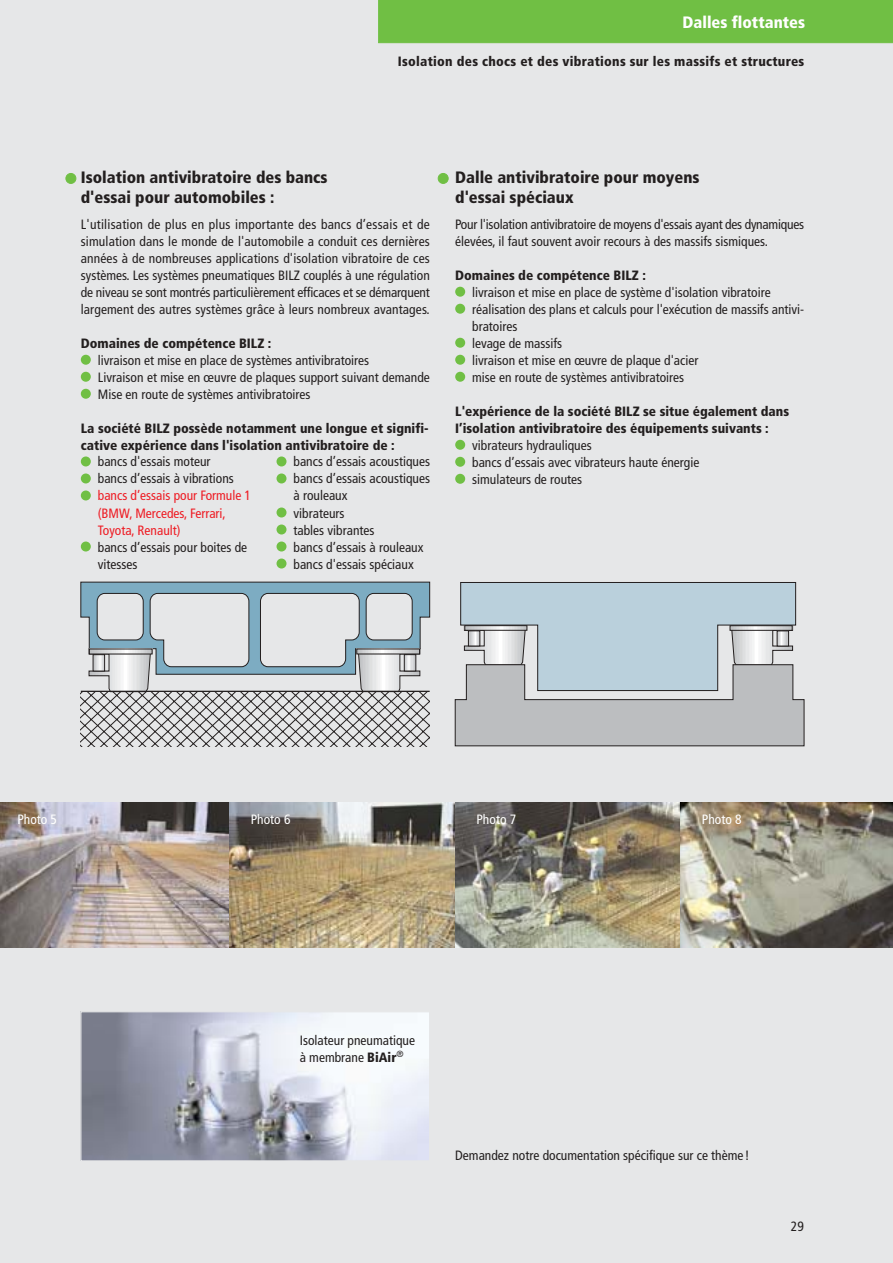
<style>
.page{position:relative;width:893px;height:1263px;background:#fff}
.page>*{position:absolute;margin:0;border:0;box-sizing:border-box;transform-origin:0 0}
.t1{font:900 condensed 16.5px/19.5px "Frutiger";color:#231f1f}
.t2{font:900 condensed 16.5px "Frutiger";color:#fff}
.t3{font:condensed 13.5px/17px "Frutiger";color:#231f1f}
.t4{font:900 condensed 13.5px/17px "Frutiger";color:#231f1f}
.t5{font:condensed 13.5px/17px "Frutiger";color:#ee1c24}
.t6{font:900 condensed 13.5px "Frutiger";letter-spacing:.02em;color:#231f1f}
.t7{font:condensed 13.5px "Frutiger";color:#fff}
.s1{font-weight:900}
</style>
<div class="page">
<div style="left:0;top:0;width:892px;height:1263px;background:#e6e7e8"></div>
<div style="left:378px;top:0;width:514px;height:43px;background:#70bf44"></div>
<img style="left:0;top:803px;width:230px;height:144px">
<img style="left:230px;top:803px;width:225px;height:144px">
<img style="left:455px;top:803px;width:225px;height:144px">
<svg style="left:680px;top:803px;width:212px;height:144px;background:#949081"></svg>
<svg style="left:80px;top:581px;width:350px;height:166px"></svg>
<hr style="left:81px;top:691px;width:348px;height:1px;background:#231f1f">
<img style="left:82px;top:1013px;width:346px;height:147px">
<div style="left:80px;top:1011px;width:350px;height:151px;border:1px solid #e6e7e8"></div>
<div style="left:81px;top:355px;width:10px;height:10px;background:#70bf44;border-radius:50%"></div>
<div style="left:81px;top:372px;width:10px;height:10px;background:#70bf44;border-radius:50%"></div>
<div style="left:81px;top:389px;width:10px;height:10px;background:#70bf44;border-radius:50%"></div>
<div style="left:455px;top:287px;width:10px;height:10px;background:#70bf44;border-radius:50%"></div>
<div style="left:455px;top:304px;width:10px;height:10px;background:#70bf44;border-radius:50%"></div>
<div style="left:455px;top:338px;width:10px;height:10px;background:#70bf44;border-radius:50%"></div>
<div style="left:455px;top:355px;width:10px;height:10px;background:#70bf44;border-radius:50%"></div>
<div style="left:455px;top:372px;width:10px;height:10px;background:#70bf44;border-radius:50%"></div>
<div style="left:455px;top:440px;width:10px;height:10px;background:#70bf44;border-radius:50%"></div>
<div style="left:455px;top:457px;width:10px;height:10px;background:#70bf44;border-radius:50%"></div>
<div style="left:455px;top:474px;width:10px;height:10px;background:#70bf44;border-radius:50%"></div>
<svg style="left:454px;top:582px;width:351px;height:165px;background:#bcc6cc"></svg>
<div style="left:66px;top:173px;width:10px;height:11px;background:#70bf44;border:1px solid #70bf44;border-radius:50%"></div>
<div style="left:438px;top:173px;width:10px;height:11px;background:#70bf44;border:1px solid #70bf44;border-radius:50%"></div>
<div style="left:81px;top:457px;width:10px;height:9px;background:#70bf44;border-radius:50%"></div>
<div style="left:81px;top:474px;width:10px;height:9px;background:#70bf44;border-radius:50%"></div>
<div style="left:81px;top:491px;width:10px;height:9px;background:#70bf44;border-radius:50%"></div>
<div style="left:81px;top:542px;width:10px;height:10px;background:#70bf44;border-radius:50%"></div>
<div style="left:276px;top:457px;width:10px;height:9px;background:#70bf44;border-radius:50%"></div>
<div style="left:276px;top:474px;width:10px;height:9px;background:#70bf44;border-radius:50%"></div>
<div style="left:276px;top:508px;width:10px;height:10px;background:#70bf44;border-radius:50%"></div>
<div style="left:276px;top:525px;width:10px;height:10px;background:#70bf44;border-radius:50%"></div>
<div style="left:276px;top:542px;width:10px;height:10px;background:#70bf44;border-radius:50%"></div>
<div style="left:276px;top:559px;width:10px;height:10px;background:#70bf44;border-radius:50%"></div>
<p class="t2" style="left:682px;top:15px;width:124px">Dalles flottantes</p>
<p class="t6" style="left:398px;top:56px;width:408px">Isolation des chocs et des vibrations sur les massifs et structures</p>
<p class="t1" style="left:81px;top:169px;width:248px">Isolation antivibratoire des bancs d'essai pour automobiles :</p>
<p class="t1" style="left:455px;top:169px;width:246px">Dalle antivibratoire pour moyens d'essai spéciaux</p>
<p class="t3" style="left:81px;top:217px;width:350px;text-align:justify">L'utilisation de plus en plus importante des bancs d’essais et de simulation dans le monde de l'automobile a conduit ces dernières années à de nombreuses applications d'isolation vibratoire de ces systèmes. Les systèmes pneumatiques BILZ couplés à une régulation de niveau se sont montrés particulièrement efficaces et se démarquent largement des autres systèmes grâce à leurs nombreux avantages.</p>
<p class="t4" style="left:81px;top:336px;width:192px">Domaines de compétence BILZ :</p>
<p class="t3" style="left:98px;top:353px;width:333px">livraison et mise en place de systèmes antivibratoires<br>Livraison et mise en œuvre de plaques support suivant demande<br>Mise en route de systèmes antivibratoires</p>
<p class="t4" style="left:81px;top:421px;width:349px">La société BILZ possède notamment une longue et signifi&shy;cative expérience dans l'isolation antivibratoire de :</p>
<p class="t3" style="left:98px;top:454px;width:137px">bancs d'essais moteur bancs d’essais à vibrations</p>
<p class="t5" style="left:98px;top:488px;width:155px">bancs d’essais pour Formule 1 (BMW, Mercedes, Ferrari,<br>Toyota, Renault)</p>
<p class="t3" style="left:98px;top:539px;width:151px">bancs d’essais pour boites de vitesses</p>
<p class="t3" style="left:293px;top:454px;width:138px">bancs d’essais acoustiques bancs d’essais acoustiques à rouleaux<br>vibrateurs<br>tables vibrantes<br>bancs d’essais à rouleaux bancs d'essais spéciaux</p>
<p class="t3" style="left:455px;top:217px;width:350px">Pour l'isolation antivibratoire de moyens d'essais ayant des dynamiques élevées, il faut souvent avoir recours à des massifs sismiques.</p>
<p class="t4" style="left:455px;top:268px;width:192px">Domaines de compétence BILZ :</p>
<p class="t3" style="left:472px;top:285px;width:333px">livraison et mise en place de système d'isolation vibratoire réalisation des plans et calculs pour l'exécution de massifs antivi&shy;bratoires<br>levage de massifs<br>livraison et mise en œuvre de plaque d'acier<br>mise en route de systèmes antivibratoires</p>
<p class="t4" style="left:455px;top:404px;width:335px">L'expérience de la société BILZ se situe également dans<br>I’isolation antivibratoire des équipements suivants :</p>
<p class="t3" style="left:472px;top:438px;width:229px">vibrateurs hydrauliques<br>bancs d’essais avec vibrateurs haute énergie simulateurs de routes</p>
<p class="t7" style="left:17px;top:814px;width:41px">Photo 5</p>
<p class="t7" style="left:251px;top:814px;width:41px">Photo 6</p>
<p class="t7" style="left:701px;top:814px;width:41px">Photo 8</p>
<p class="t7" style="left:476px;top:814px;width:41px">Photo 7</p>
<p class="t3" style="left:300px;top:1033px;width:117px">Isolateur pneumatique à membrane <span class="s1">BiAir</span><sup>®</sup></p>
<p class="t3" style="left:455px;top:1148px;width:296px">Demandez notre documentation spécifique sur ce thème!</p>
<p class="t3" style="left:790px;top:1219px;width:15px">29</p>
</div>
